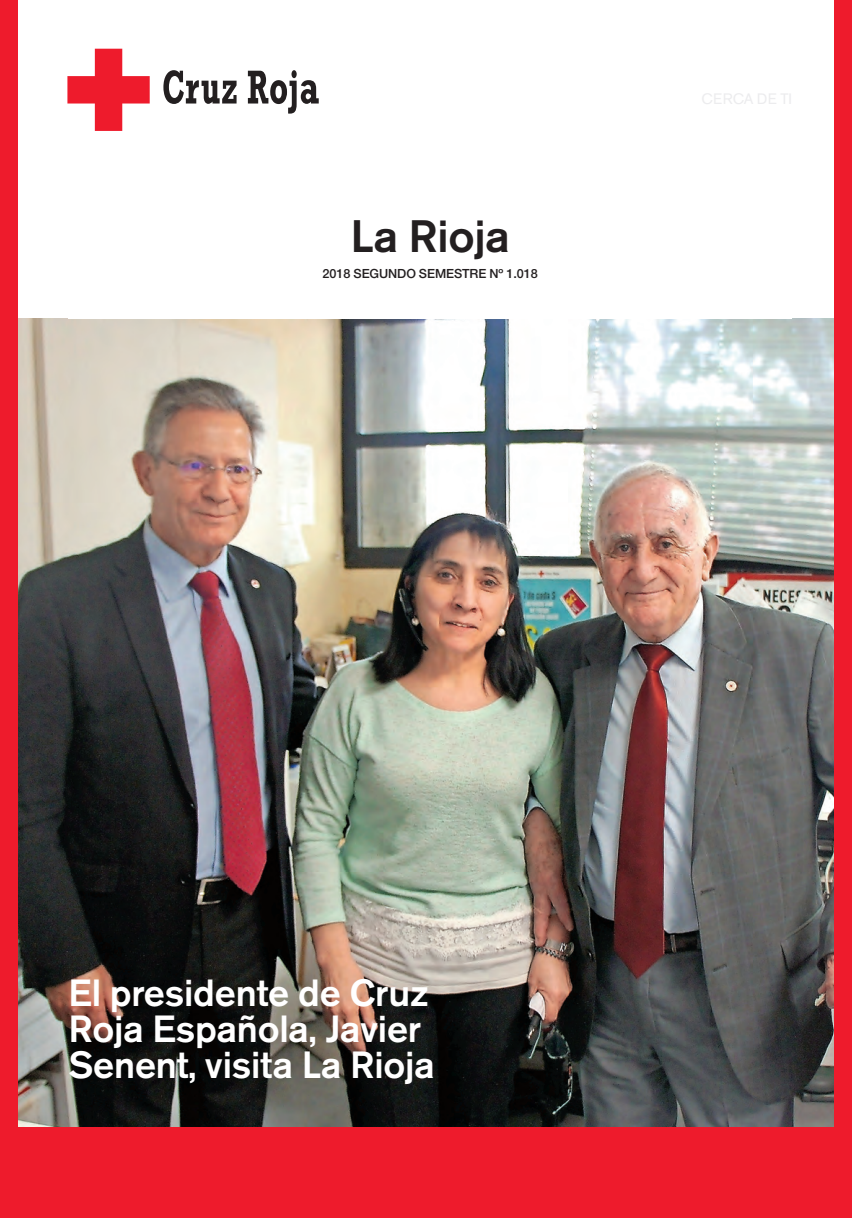
<style>
.page{position:relative;width:852px;height:1218px;background:#fff}
.page>*{position:absolute;margin:0;border:0;box-sizing:border-box;transform-origin:0 0}
.t1{font:500 45px "Akzidenz Grotesk BE";letter-spacing:-.005em;color:#231f20}
.t2{font:500 37.5px/36px "Akzidenz Grotesk BE";letter-spacing:-.005em;color:#fff}
.t3{font:500 12.6px "Helvetica Neue";letter-spacing:-.005em;color:#231f20}
</style>
<div class="page">
<img style="left:18px;top:319px;width:815px;height:808px">
<svg style="left:163px;top:70px;width:73px;height:34px"></svg>
<svg style="left:248px;top:70px;width:70px;height:44px"></svg>
<svg style="left:67px;top:49px;width:83px;height:82px"></svg>
<div style="left:0;top:0;width:18px;height:1217px;background:#ee1b2c"></div>
<div style="left:833px;top:0;width:18px;height:1217px;background:#ee1b2c"></div>
<div style="left:0;top:1127px;width:851px;height:90px;background:#ee1b2c"></div>
<p class="t1" style="left:350px;top:220px;width:161px">La Rioja</p>
<p class="t3" style="left:322px;top:268px;width:216px">2018 SEGUNDO SEMESTRE Nº 1.018</p>
<p class="t2" style="left:68px;top:977px;width:367px">El presidente de Cruz<br>Roja Española, Javier<br>Senent, visita La Rioja</p>
</div>
